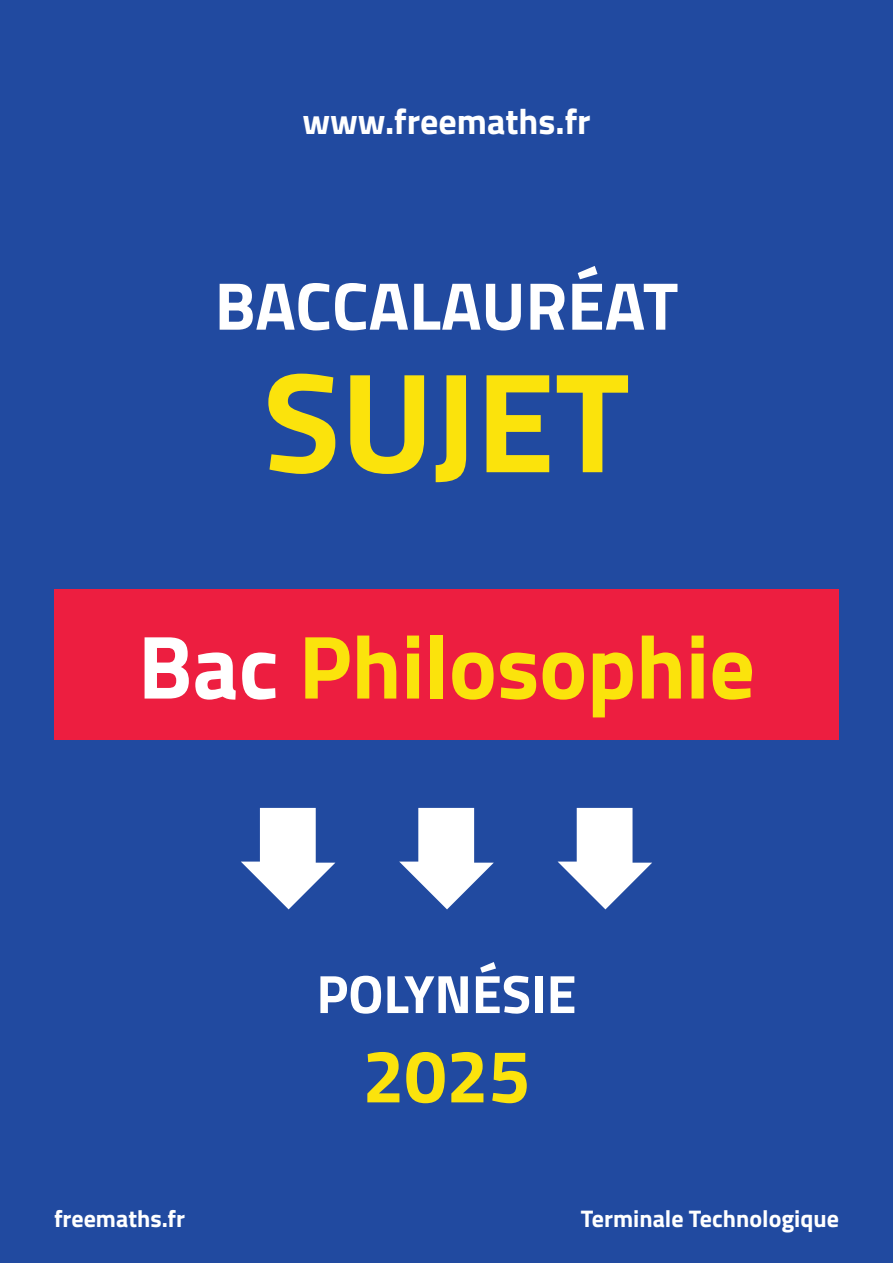
<style>
.page{position:relative;width:893px;height:1263px;background:#214aa0}
.page>*{position:absolute;margin:0;border:0;box-sizing:border-box;transform-origin:0 0}
.t1{font:700 142.5px "Titillium";color:#fbe30c}
.t2{font:700 90px "Titillium";color:#fbe30c}
.t3{font:700 75px "Titillium";color:#fbe30c}
.t4{font:700 67.5px "Titillium";color:#fff}
.t5{font:700 54px "Titillium";color:#fff}
.t6{font:700 36px "Titillium";color:#fff}
.t7{font:700 24px "Titillium";color:#fff}
.s1{color:#fff}
</style>
<div class="page">
<svg style="left:241px;top:808px;width:94px;height:101px"></svg>
<svg style="left:399px;top:808px;width:95px;height:101px"></svg>
<svg style="left:558px;top:808px;width:94px;height:101px"></svg>
<div style="left:54px;top:589px;width:785px;height:151px;background:#ed1e40"></div>
<h3 class="t6" style="left:302px;top:94px;width:290px">www.freemaths.fr</h3>
<h3 class="t4" style="left:215px;top:254px;width:465px">BACCALAURÉAT</h3>
<h1 class="t1" style="left:263px;top:313px;width:368px">SUJET</h1>
<h2 class="t2" style="left:138px;top:598px;width:619px"><span class="s1">Bac</span> Philosophie</h2>
<p class="t5" style="left:316px;top:953px;width:262px">POLYNÉSIE</p>
<h3 class="t3" style="left:362px;top:1019px;width:169px">2025</h3>
<p class="t7" style="left:54px;top:1200px;width:133px">freemaths.fr</p>
<p class="t7" style="left:581px;top:1200px;width:260px">Terminale Technologique</p>
</div>
